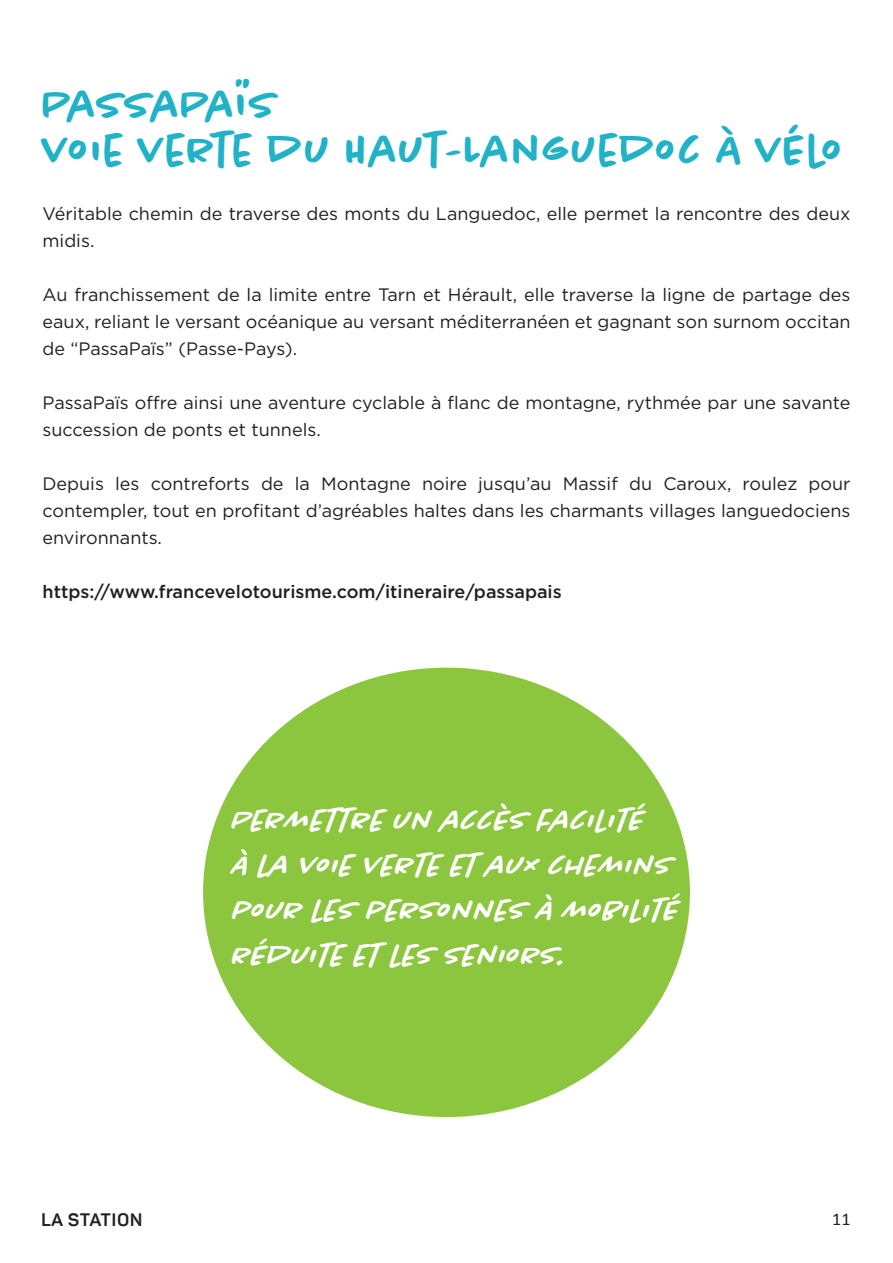
<style>
.page{position:relative;width:893px;height:1263px;background:#fff}
.page>*{position:absolute;margin:0;border:0;box-sizing:border-box;transform-origin:0 0}
.t1{font:500 45px/45px "Chantal";color:#21b2c7}
.t2{font:italic 500 30px/45px "Chantal";color:#fff}
.t3{font:18px/27px "Gotham";color:#231f20}
.t4{font:500 18px "Gotham";color:#231f20}
.t5{font:18px "Panton Trial Bold";letter-spacing:.025em;color:#231f20}
.t6{font:18px "Calibri";color:#231f20}
</style>
<div class="page">
<div style="left:203px;top:668px;width:487px;height:449px;background:#8bc63e;border-radius:50%"></div>
<h1 class="t1" style="left:43px;top:82px;width:804px">PassaPaïs<br>voie verte du Haut-Languedoc à vélo</h1>
<p class="t3" style="left:43px;top:200px;width:809px">Véritable chemin de traverse des monts du Languedoc, elle permet la rencontre des deux midis.</p>
<p class="t3" style="left:43px;top:281px;width:809px;text-align:justify">Au franchissement de la limite entre Tarn et Hérault, elle traverse la ligne de partage des eaux, reliant le versant océanique au versant méditerranéen et gagnant son surnom occitan de “PassaPaïs” (Passe-Pays).</p>
<p class="t3" style="left:43px;top:389px;width:809px">PassaPaïs offre ainsi une aventure cyclable à flanc de montagne, rythmée par une savante succession de ponts et tunnels.</p>
<p class="t3" style="left:43px;top:470px;width:809px;text-align:justify">Depuis les contreforts de la Montagne noire jusqu’au Massif du Caroux, roulez pour contempler, tout en profitant d’agréables haltes dans les charmants villages languedociens environnants.</p>
<p class="t4" style="left:43px;top:580px;width:521px">https://www.francevelotourisme.com/itineraire/passapais</p>
<h2 class="t2" style="left:231px;top:797px;width:449px">Permettre un accès facilité<br>à la voie verte et aux chemins pour les personnes à mobilité réduite et les seniors.</h2>
<p class="t5" style="left:41px;top:1209px;width:103px">LA STATION</p>
<p class="t6" style="left:832px;top:1208px;width:20px">11</p>
</div>
